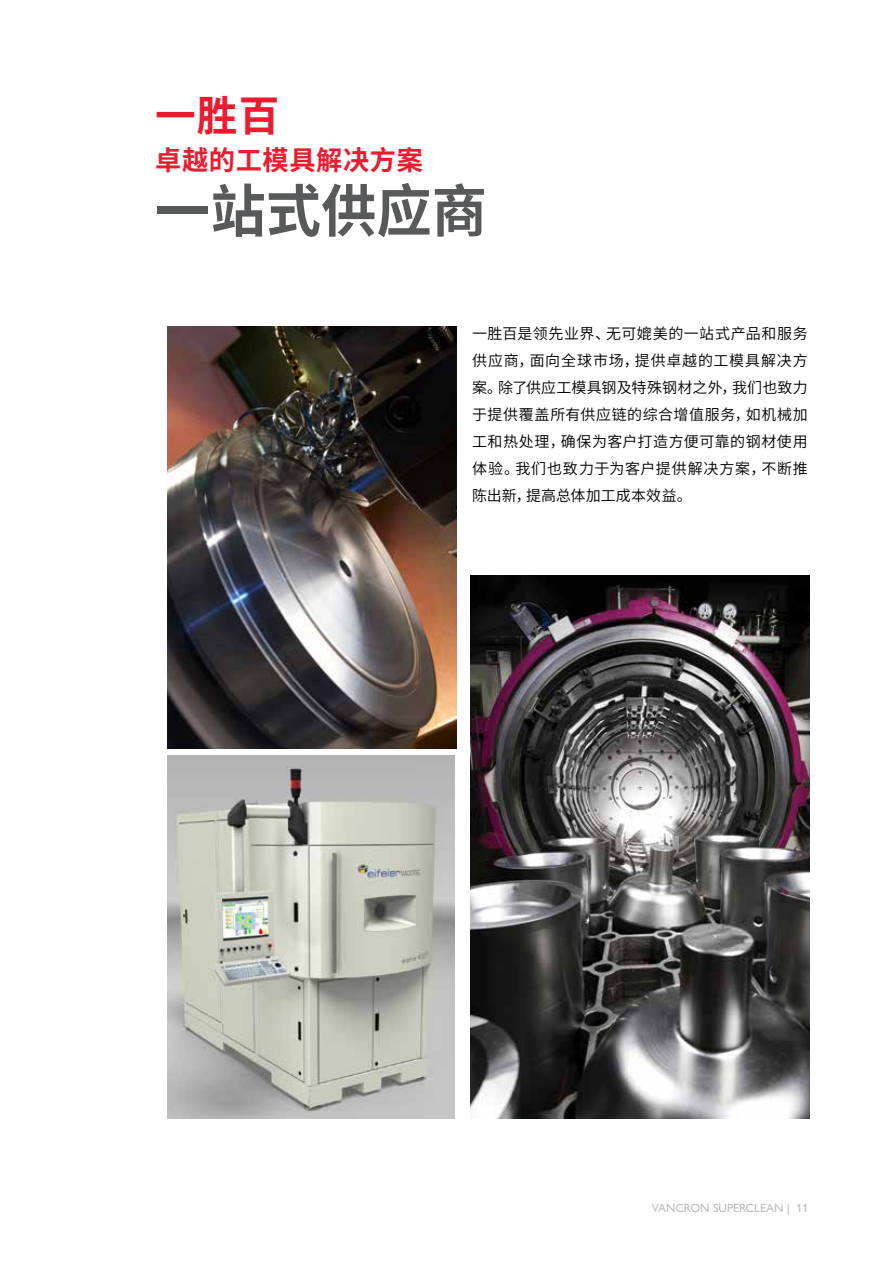
<style>
.page{position:relative;width:893px;height:1263px;background:#fff}
.page>*{position:absolute;margin:0;border:0;box-sizing:border-box;transform-origin:0 0}
.t1{font:700 57px "Source Han Sans CN";color:#58595b}
.t2{font:700 42px "Source Han Sans CN";color:#ed1b2f}
.t3{font:700 27px "Source Han Sans CN";letter-spacing:.025em;color:#ed1b2f}
.t4{font:15px/27px "Source Han Sans CN";letter-spacing:.035em;color:#000;text-align:justify}
.t5{font:12px "Assab Gill";color:#bcbec0}
</style>
<div class="page">
<img style="left:167px;top:756px;width:288px;height:362px">
<img style="left:471px;top:576px;width:339px;height:542px">
<img style="left:167px;top:326px;width:289px;height:422px">
<h2 class="t2" style="left:155px;top:92px;width:126px">一胜百</h2>
<h3 class="t3" style="left:155px;top:145px;width:269px">卓越的工模具解决方案</h3>
<h1 class="t1" style="left:155px;top:179px;width:333px">一站式供应商</h1>
<p class="t4" style="left:472px;top:321px;width:337px">一胜百是领先业界、无可媲美的一站式产品和服务供应商，面向全球市场，提供卓越的工模具解决方案。除了供应工模具钢及特殊钢材之外，我们也致力于提供覆盖所有供应链的综合增值服务，如机械加工和热处理，确保为客户打造方便可靠的钢材使用体验。我们也致力于为客户提供解决方案，不断推陈出新，提高总体加工成本效益。</p>
<p class="t5" style="left:652px;top:1201px;width:158px">VANCRON SUPERCLEAN | 11</p>
</div>
